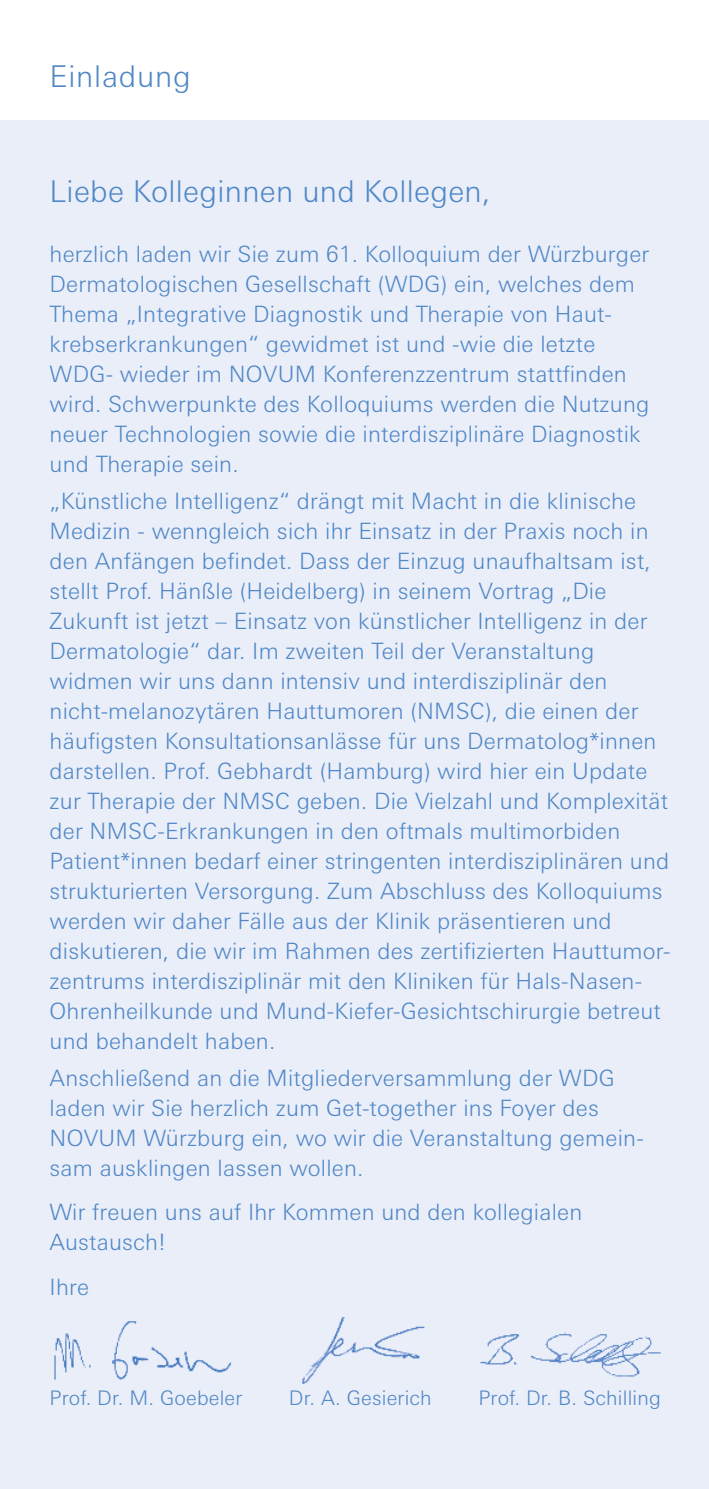
<style>
.page{position:relative;width:709px;height:1489px;background:#fff}
.page>*{position:absolute;margin:0;border:0;box-sizing:border-box;transform-origin:0 0}
.t1{font:300 30px "Univers Next Pro";letter-spacing:.01em;color:#5087c6}
.t2{font:300 22.5px/30px "Univers Next Pro";letter-spacing:.01em;color:#5087c6}
.t3{font:300 20px "Univers Next Pro";letter-spacing:.01em;color:#5087c6}
</style>
<div class="page">
<div style="left:0;top:120px;width:709px;height:1368px;background:#e9eef9"></div>
<img style="left:54px;top:1321px;width:178px;height:59px">
<img style="left:302px;top:1317px;width:123px;height:67px">
<img style="left:480px;top:1332px;width:181px;height:45px">
<h1 class="t1" style="left:50px;top:58px;width:142px">Einladung</h1>
<h1 class="t1" style="left:50px;top:174px;width:442px">Liebe Kolleginnen und Kollegen,</h1>
<p class="t2" style="left:50px;top:239px;width:601px">herzlich laden wir Sie zum 61. Kolloquium der Würzburger Dermatologischen Gesellschaft (WDG) ein, welches dem Thema „Integrative Diagnostik und Therapie von Haut&shy;krebserkrankungen“ gewidmet ist und -wie die letzte WDG- wieder im NOVUM Konferenzzentrum stattfinden wird. Schwerpunkte des Kolloquiums werden die Nutzung neuer Technologien sowie die interdisziplinäre Diagnostik und Therapie sein.</p>
<p class="t2" style="left:50px;top:486px;width:622px">„Künstliche Intelligenz“ drängt mit Macht in die klinische Medizin - wenngleich sich ihr Einsatz in der Praxis noch in den Anfängen befindet. Dass der Einzug unaufhaltsam ist, stellt Prof. Hänßle (Heidelberg) in seinem Vortrag „Die Zukunft ist jetzt – Einsatz von künstlicher Intelligenz in der Dermatologie“ dar. Im zweiten Teil der Veranstaltung widmen wir uns dann intensiv und interdisziplinär den nicht-melanozytären Hauttumoren (NMSC), die einen der häufigsten Konsultationsanlässe für uns Dermatolog*innen darstellen. Prof. Gebhardt (Hamburg) wird hier ein Update zur Therapie der NMSC geben. Die Vielzahl und Komplexität der NMSC-Erkrankungen in den oftmals multimorbiden Patient*innen bedarf einer stringenten interdisziplinären und strukturierten Versorgung. Zum Abschluss des Kolloquiums werden wir daher Fälle aus der Klinik präsentieren und diskutieren, die wir im Rahmen des zertifizierten Hauttumor&shy;zentrums interdisziplinär mit den Kliniken für Hals-Nasen-Ohrenheilkunde und Mund-Kiefer-Gesichtschirurgie betreut und behandelt haben.</p>
<p class="t2" style="left:50px;top:1063px;width:595px">Anschließend an die Mitgliederversammlung der WDG laden wir Sie herzlich zum Get-together ins Foyer des NOVUM Würzburg ein, wo wir die Veranstaltung gemein&shy;sam ausklingen lassen wollen.</p>
<p class="t2" style="left:50px;top:1197px;width:534px">Wir freuen uns auf Ihr Kommen und den kollegialen<br>Austausch!</p>
<p class="t2" style="left:50px;top:1271px;width:41px">Ihre</p>
<p class="t3" style="left:50px;top:1386px;width:194px">Prof. Dr. M. Goebeler</p>
<p class="t3" style="left:289px;top:1386px;width:144px">Dr. A. Gesierich</p>
<p class="t3" style="left:478px;top:1386px;width:184px">Prof. Dr. B. Schilling</p>
</div>
